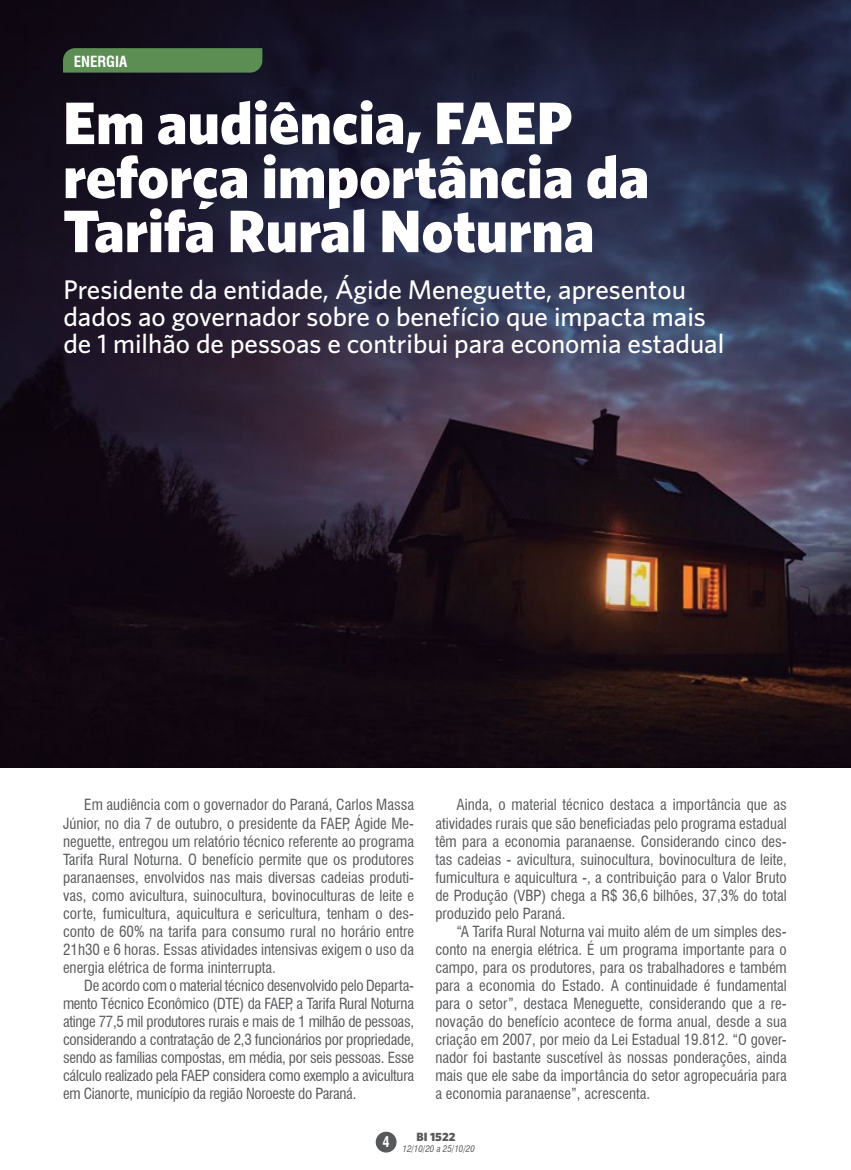
<style>
.page{position:relative;width:851px;height:1170px;background:#fff}
.page>*{position:absolute;margin:0;border:0;box-sizing:border-box;transform-origin:0 0}
.t1{font:900 60px/54px "Whitney HTF";color:#fff}
.t2{font:500 27px/27px "Whitney HTF";color:#fff}
.t3{font:condensed 15px/18px "Swiss 721 BT";color:#58595b;text-align:justify}
.t4{font:700 condensed 15px "Swiss 721 BT";color:#fff}
.t5{font:700 condensed 14.4px "Swiss 721 BT";color:#fff}
.t6{font:900 12px "Whitney HTF";color:#58595b}
.t7{font:italic condensed 9px "Swiss 721 BT";color:#58595b}
</style>
<div class="page">
<div style="left:375px;top:1131px;width:21px;height:21px;background:#58595b;border-radius:50%"></div>
<img style="left:0;top:0;width:850px;height:767px">
<svg style="left:63px;top:48px;width:199px;height:25px;background:#598952"></svg>
<p class="t4" style="left:74px;top:53px;width:55px">ENERGIA</p>
<h1 class="t1" style="left:63px;top:94px;width:587px">Em audiência, FAEP reforça importância da<br>Tarifa Rural Noturna</h1>
<h2 class="t2" style="left:63px;top:275px;width:662px">Presidente da entidade, Ágide Meneguette, apresentou dados ao governador sobre o benefício que impacta mais de 1 milhão de pessoas e contribui para economia estadual</h2>
<p class="t3" style="left:63px;top:796px;width:352px;text-indent:21px">Em audiência com o governador do Paraná, Carlos Massa Júnior, no dia 7 de outubro, o presidente da FAEP, Ágide Me&shy;neguette, entregou um relatório técnico referente ao programa Tarifa Rural Noturna. O benefício permite que os produtores paranaenses, envolvidos nas mais diversas cadeias produti&shy;vas, como avicultura, suinocultura, bovinoculturas de leite e corte, fumicultura, aquicultura e sericultura, tenham o des&shy;conto de 60% na tarifa para consumo rural no horário entre 21h30 e 6 horas. Essas atividades intensivas exigem o uso da energia elétrica de forma ininterrupta.</p>
<p class="t3" style="left:63px;top:976px;width:352px;text-indent:21px">De acordo com o material técnico desenvolvido pelo Departa&shy;mento Técnico Econômico (DTE) da FAEP, a Tarifa Rural Noturna atinge 77,5 mil produtores rurais e mais de 1 milhão de pessoas, considerando a contratação de 2,3 funcionários por propriedade, sendo as famílias compostas, em média, por seis pessoas. Esse cálculo realizado pela FAEP considera como exemplo a avicultura em Cianorte, município da região Noroeste do Paraná.</p>
<p class="t3" style="left:435px;top:796px;width:353px;text-indent:21px">Ainda, o material técnico destaca a importância que as atividades rurais que são beneficiadas pelo programa estadual têm para a economia paranaense. Considerando cinco des&shy;tas cadeias - avicultura, suinocultura, bovinocultura de leite, fumicultura e aquicultura -, a contribuição para o Valor Bruto de Produção (VBP) chega a R$ 36,6 bilhões, 37,3% do total produzido pelo Paraná.</p>
<p class="t3" style="left:435px;top:922px;width:353px;text-indent:21px">“A Tarifa Rural Noturna vai muito além de um simples des&shy;conto na energia elétrica. É um programa importante para o campo, para os produtores, para os trabalhadores e também para a economia do Estado. A continuidade é fundamental para o setor”, destaca Meneguette, considerando que a re&shy;novação do benefício acontece de forma anual, desde a sua criação em 2007, por meio da Lei Estadual 19.812. “O gover&shy;nador foi bastante suscetível às nossas ponderações, ainda mais que ele sabe da importância do setor agropecuária para a economia paranaense”, acrescenta.</p>
<p class="t5" style="left:382px;top:1133px;width:9px">4</p>
<p class="t6" style="left:416px;top:1128px;width:40px">BI 1522</p>
<p class="t7" style="left:402px;top:1143px;width:74px">12/10/20 a 25/10/20</p>
</div>
